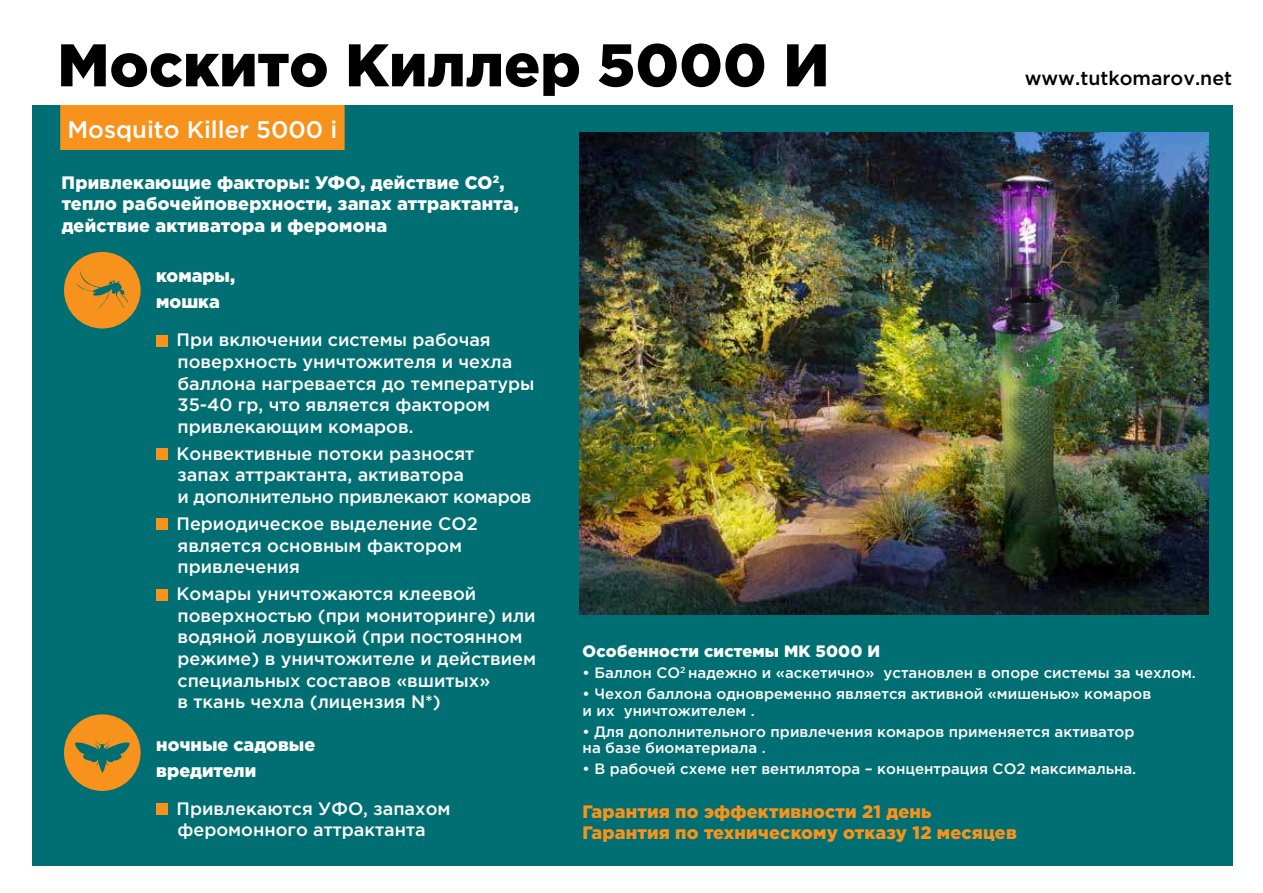
<style>
.page{position:relative;width:1263px;height:893px;background:#fff}
.page>*{position:absolute;margin:0;border:0;box-sizing:border-box;transform-origin:0 0}
.t1{font:900 60px "Gotham Pro";color:#000}
.t2{font:500 24px "Gotham Pro";color:#fff}
.t3{font:500 19.5px "Gotham Pro";color:#000}
.t4{font:500 18px/21.6px "Gotham Pro";color:#fff}
.t5{font:900 18px/21.6px "Gotham Pro";letter-spacing:.01em;color:#fff}
.t6{font:900 18px/21.6px "Gotham Pro";letter-spacing:.01em;color:#f7931d}
.t7{font:900 16.5px "Gotham Pro";letter-spacing:.01em;color:#fff}
.t8{font:500 15px/16.5px "Gotham Pro";color:#fff}
</style>
<div class="page">
<div style="left:33px;top:105px;width:1200px;height:761px;background:#006f73"></div>
<img style="left:579px;top:133px;width:630px;height:481px">
<div style="left:60px;top:105px;width:285px;height:45px;background:#f7931d"></div>
<div style="left:156px;top:335px;width:12px;height:11px;background:#f7931d"></div>
<div style="left:156px;top:449px;width:12px;height:11px;background:#f7931d"></div>
<div style="left:156px;top:519px;width:12px;height:11px;background:#f7931d"></div>
<div style="left:156px;top:589px;width:12px;height:11px;background:#f7931d"></div>
<div style="left:156px;top:803px;width:12px;height:12px;background:#f7931d"></div>
<div style="left:64px;top:252px;width:77px;height:76px;background:#f7931d;border-radius:50%"></div>
<svg style="left:76px;top:270px;width:52px;height:40px"></svg>
<div style="left:64px;top:714px;width:77px;height:77px;background:#f7931d;border-radius:50%"></div>
<svg style="left:75px;top:740px;width:55px;height:33px"></svg>
<h1 class="t1" style="left:57px;top:30px;width:773px">Москито Киллер 5000 И</h1>
<h2 class="t2" style="left:67px;top:116px;width:271px">Мosquito Killer 5000 i</h2>
<p class="t5" style="left:62px;top:171px;width:459px">Привлекающие факторы: УФО, действие СО<sup>2</sup>, тепло рабочейповерхности, запах аттрактанта, действие активатора и феромона</p>
<p class="t5" style="left:156px;top:262px;width:80px;line-height:25.5px">комары, мошка</p>
<p class="t3" style="left:1025px;top:67px;width:209px">www.tutkomarov.net</p>
<p class="t4" style="left:177px;top:329px;width:360px">При включении cистемы рабочая поверхность уничтожителя и чехла баллона нагревается до температуры<br>35-40 гр, что является фактором привлекающим комаров.</p>
<p class="t4" style="left:177px;top:442px;width:356px">Конвективные потоки разносят<br>запах аттрактанта, активатора<br>и дополнительно привлекают комаров</p>
<p class="t4" style="left:177px;top:512px;width:303px">Периодическое выделение СО2 является основным фактором привлечения</p>
<p class="t4" style="left:177px;top:583px;width:361px">Комары уничтожаются клеевой поверхностью (при мониторинге) или водяной ловушкой (при постоянном режиме) в уничтожителе и действием специальных составов «вшитых»<br>в ткань чехла (лицензия N*)</p>
<p class="t5" style="left:156px;top:732px;width:161px;line-height:25.5px">ночные садовые вредители</p>
<p class="t4" style="left:177px;top:797px;width:275px">Привлекаются УФО, запахом феромонного аттрактанта</p>
<p class="t7" style="left:583px;top:642px;width:299px">Особенности системы МК 5000 И</p>
<p class="t8" style="left:583px;top:664px;width:615px">• Баллон СО<sup>2</sup> надежно и «аскетично» установлен в опоре системы за чехлом.</p>
<p class="t8" style="left:583px;top:686px;width:570px">• Чехол баллона одновременно является активной «мишенью» комаров и их уничтожителем .</p>
<p class="t8" style="left:583px;top:723px;width:553px">• Для дополнительного привлечения комаров применяется активатор на базе биоматериала .</p>
<p class="t8" style="left:583px;top:761px;width:555px">• В рабочей схеме нет вентилятора – концентрация СО2 максимальна.</p>
<p class="t6" style="left:583px;top:800px;width:436px">Гарантия по эффективности 21 день<br>Гарантия по техническому отказу 12 месяцев</p>
</div>
